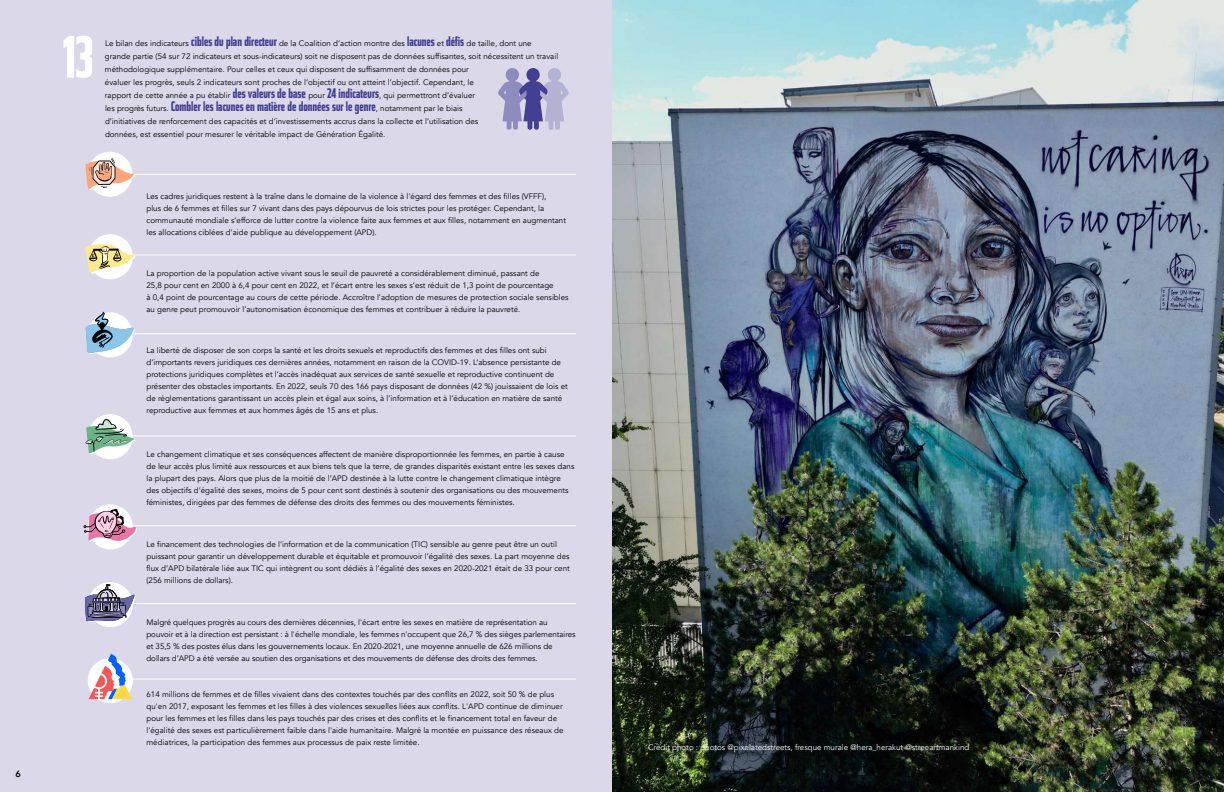
<style>
.page{position:relative;width:1224px;height:792px;background:#fff}
.page>*{position:absolute;margin:0;border:0;box-sizing:border-box;transform-origin:0 0}
.t1{font:700 60px "Tasse";color:#fff}
.t2{font:700 14px "Tasse";color:#433f92}
.t3{font:800 9px "Avenir";color:#000}
.t4{font:8px/12px "Avenir";color:#000}
.t5{font:8px "Avenir";color:#fff}
.s1{font-family:"Tasse";font-weight:700;font-size:14px;color:#433f92}
.s2{font-family:"Avenir";font-weight:400;font-size:8px;color:#000}
</style>
<div class="page">
<div style="left:0;top:0;width:612px;height:792px;background:#dad8e9"></div>
<hr style="left:106px;top:174px;width:470px;height:1px;background:#fff">
<div style="left:87px;top:152px;width:45px;height:45px;background:#fff;border-radius:50%"></div>
<svg style="left:86px;top:158px;width:49px;height:32px"></svg>
<hr style="left:106px;top:254px;width:470px;height:1px;background:#fff">
<div style="left:88px;top:234px;width:45px;height:45px;background:#fff;border-radius:50%"></div>
<svg style="left:85px;top:244px;width:50px;height:30px"></svg>
<hr style="left:106px;top:333px;width:470px;height:1px;background:#fff">
<div style="left:88px;top:312px;width:45px;height:45px;background:#fff;border-radius:50%"></div>
<svg style="left:86px;top:312px;width:49px;height:42px"></svg>
<hr style="left:106px;top:435px;width:470px;height:1px;background:#fff">
<div style="left:88px;top:414px;width:45px;height:45px;background:#fff;border-radius:50%"></div>
<svg style="left:86px;top:419px;width:49px;height:35px"></svg>
<hr style="left:106px;top:525px;width:470px;height:1px;background:#fff">
<div style="left:88px;top:504px;width:45px;height:45px;background:#fff;border-radius:50%"></div>
<svg style="left:84px;top:509px;width:53px;height:33px"></svg>
<hr style="left:106px;top:603px;width:470px;height:1px;background:#fff">
<div style="left:88px;top:582px;width:45px;height:45px;background:#fff;border-radius:50%"></div>
<svg style="left:85px;top:584px;width:51px;height:38px"></svg>
<hr style="left:106px;top:679px;width:470px;height:1px;background:#fff">
<svg style="left:88px;top:658px;width:45px;height:45px"></svg>
<svg style="left:88px;top:654px;width:44px;height:45px"></svg>
<svg style="left:498px;top:68px;width:71px;height:62px"></svg>
<img style="left:612px;top:0;width:612px;height:792px">
<p class="t3" style="left:15px;top:767px;width:7px">6</p>
<h1 class="t1" style="left:63px;top:24px;width:32px">13</h1>
<p class="t4" style="left:105px;top:37px;width:455px;line-height:13px">Le bilan des indicateurs <span class="s1">cibles du plan directeur</span> de la Coalition d’action montre des <span class="s1">lacunes</span> et <span class="s1">défis</span> de taille, dont une grande partie (54 sur 72 indicateurs et sous-indicateurs) soit ne disposent pas de données suffisantes, soit nécessitent un travail méthodologique supplémentaire. Pour celles et ceux qui disposent de suffisamment de données pour<br>évaluer les progrès, seuls 2 indicateurs sont proches de l’objectif ou ont atteint l’objectif. Cependant, le<br>rapport de cette année a pu établir <span class="s1">des valeurs de base</span> pour <span class="s1">24 indicateurs</span>, qui permettront d’évaluer</p>
<h2 class="t2" style="left:105px;top:98px;width:359px"><span class="s2">les progrès futurs.</span> Combler les lacunes en matière de données sur le genre<span class="s2">, notamment par le biais</span></h2>
<p class="t4" style="left:105px;top:115px;width:375px;line-height:13px">d’initiatives de renforcement des capacités et d’investissements accrus dans la collecte et l’utilisation des données, est essentiel pour mesurer le véritable impact de Génération Égalité.</p>
<p class="t4" style="left:146px;top:190px;width:421px">Les cadres juridiques restent à la traîne dans le domaine de la violence à l'égard des femmes et des filles (VFFF),<br>plus de 6 femmes et filles sur 7 vivant dans des pays dépourvus de lois strictes pour les protéger. Cependant, la communauté mondiale s’efforce de lutter contre la violence faite aux femmes et aux filles, notamment en augmentant les allocations ciblées d’aide publique au développement (APD).</p>
<p class="t4" style="left:146px;top:267px;width:424px">La proportion de la population active vivant sous le seuil de pauvreté a considérablement diminué, passant de<br>25,8 pour cent en 2000 à 6,4 pour cent en 2022, et l’écart entre les sexes s’est réduit de 1,3 point de pourcentage<br>à 0,4 point de pourcentage au cours de cette période. Accroître l’adoption de mesures de protection sociale sensibles au genre peut promouvoir l’autonomisation économique des femmes et contribuer à réduire la pauvreté.</p>
<p class="t4" style="left:146px;top:345px;width:423px">La liberté de disposer de son corps la santé et les droits sexuels et reproductifs des femmes et des filles ont subi d’importants revers juridiques ces dernières années, notamment en raison de la COVID-19. L’absence persistante de protections juridiques complètes et l’accès inadéquat aux services de santé sexuelle et reproductive continuent de présenter des obstacles importants. En 2022, seuls 70 des 166 pays disposant de données (42 %) jouissaient de lois et de réglementations garantissant un accès plein et égal aux soins, à l’information et à l’éducation en matière de santé reproductive aux femmes et aux hommes âgés de 15 ans et plus.</p>
<p class="t4" style="left:146px;top:449px;width:429px">Le changement climatique et ses conséquences affectent de manière disproportionnée les femmes, en partie à cause de leur accès plus limité aux ressources et aux biens tels que la terre, de grandes disparités existant entre les sexes dans la plupart des pays. Alors que plus de la moitié de l’APD destinée à la lutte contre le changement climatique intègre des objectifs d’égalité des sexes, moins de 5 pour cent sont destinés à soutenir des organisations ou des mouvements féministes, dirigées par des femmes de défense des droits des femmes ou des mouvements féministes.</p>
<p class="t4" style="left:146px;top:539px;width:425px">Le financement des technologies de l’information et de la communication (TIC) sensible au genre peut être un outil puissant pour garantir un développement durable et équitable et promouvoir l’égalité des sexes. La part moyenne des flux d’APD bilatérale liée aux TIC qui intègrent ou sont dédiés à l’égalité des sexes en 2020-2021 était de 33 pour cent (256 millions de dollars).</p>
<p class="t4" style="left:146px;top:617px;width:431px">Malgré quelques progrès au cours des dernières décennies, l'écart entre les sexes en matière de représentation au pouvoir et à la direction est persistant : à l'échelle mondiale, les femmes n'occupent que 26,7 % des sièges parlementaires et 35,5 % des postes élus dans les gouvernements locaux. En 2020-2021, une moyenne annuelle de 626 millions de dollars d’APD a été versée au soutien des organisations et des mouvements de défense des droits des femmes.</p>
<p class="t4" style="left:146px;top:688px;width:419px">614 millions de femmes et de filles vivaient dans des contextes touchés par des conflits en 2022, soit 50 % de plus qu'en 2017, exposant les femmes et les filles à des violences sexuelles liées aux conflits. L'APD continue de diminuer pour les femmes et les filles dans les pays touchés par des crises et des conflits et le financement total en faveur de l'égalité des sexes est particulièrement faible dans l'aide humanitaire. Malgré la montée en puissance des réseaux de médiatrices, la participation des femmes aux processus de paix reste limitée.</p>
<p class="t5" style="left:648px;top:742px;width:323px">Crédit photo : photos @pixelatedstreets, fresque murale @hera_herakut @streeartmankind</p>
</div>
